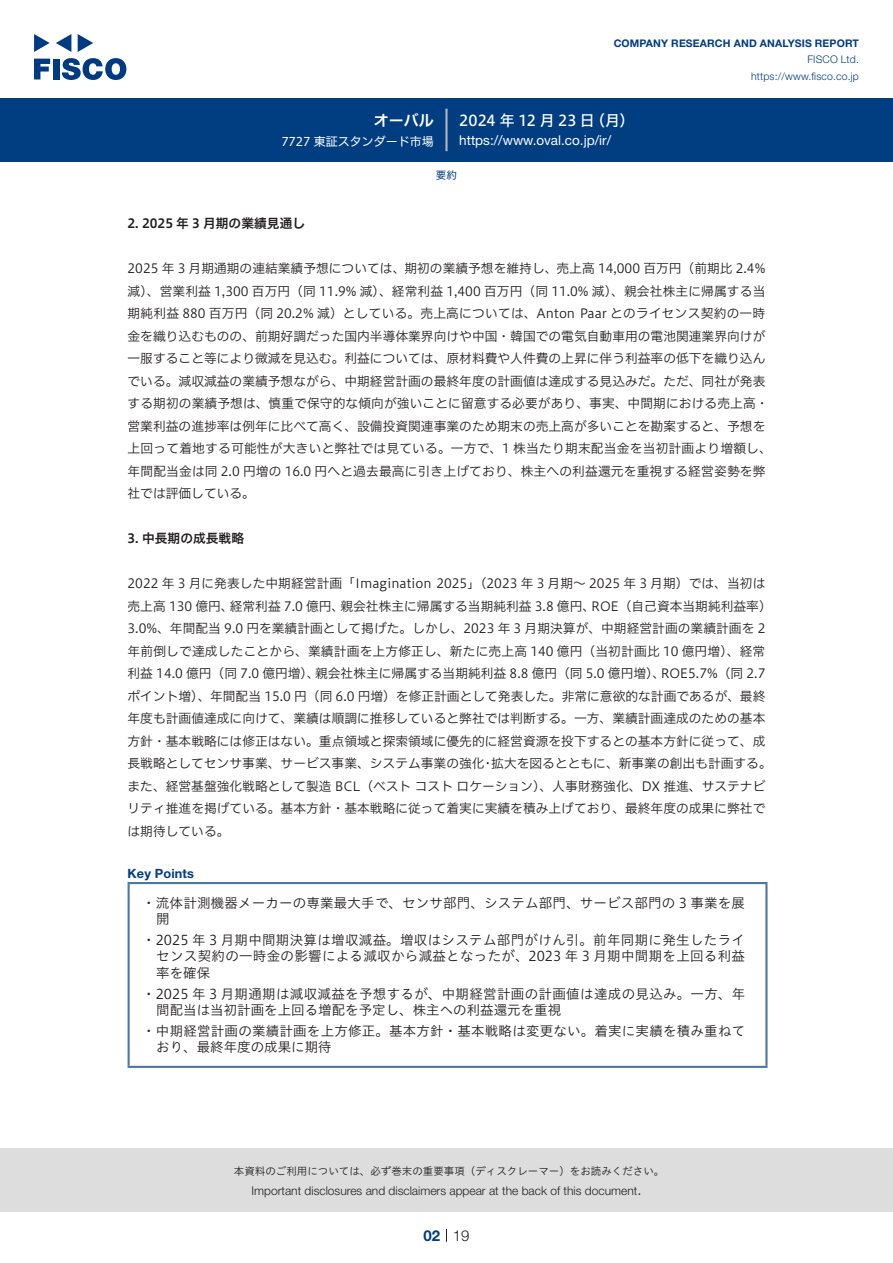
<style>
.page{position:relative;width:893px;height:1263px;background:#fff}
.page>*{position:absolute;margin:0;border:0;box-sizing:border-box;transform-origin:0 0}
.t1{font:15px "Hiragino UD Sans F Std N W5";letter-spacing:.005em;color:#fff}
.t2{font:15px "Hiragino UD Sans F Std N W6";color:#fff}
.t3{font:300 15px "Helvetica Neue LT Std";color:#231f20}
.t4{font:700 15px "Helvetica Neue LT Std";color:#003d81}
.Key_Points_中{font:13.5px/16.5px "Hiragino UD Sans Std W3";letter-spacing:.015em;color:#231f20}
.t5{font:13.5px "Helvetica Neue LT Std";color:#fff}
.本文{font:12.75px/22.5px "Hiragino UD Sans F Std N W3";color:#231f20}
.小タイトル{font:12.75px "Hiragino UD Sans F Std N W6";color:#231f20}
.Key_Points{font:700 12.75px "Helvetica Neue LT Std";letter-spacing:.015em;color:#003d81}
.t6{font:300 12px "Helvetica Neue LT Std";color:#231f20}
.t7{font:12px "Hiragino UD Sans F Std N W4";color:#fff}
.t8{font:10.5px "Hiragino UD Sans Std W3";color:#231f20}
.t9{font:700 10.5px "Helvetica Neue LT Std";letter-spacing:.015em;color:#003d81}
.t10{font:300 10.5px/16.5px "Helvetica Neue LT Std";letter-spacing:.015em;color:#003d81;text-align:right}
.ヘッダー{font:10.5px "Hiragino UD Sans F Std N W4";color:#003d81}
</style>
<div class="page">
<div style="left:0;top:1148px;width:893px;height:64px;background:#ddd"></div>
<svg style="left:34px;top:59px;width:16px;height:20px"></svg>
<div style="left:53px;top:59px;width:6px;height:20px;background:#003a83"></div>
<svg style="left:62px;top:58px;width:64px;height:22px"></svg>
<svg style="left:34px;top:34px;width:16px;height:18px"></svg>
<svg style="left:78px;top:34px;width:15px;height:18px"></svg>
<svg style="left:56px;top:34px;width:15px;height:18px"></svg>
<div style="left:0;top:98px;width:893px;height:64px;background:#003d81"></div>
<hr style="left:445px;top:109px;width:3px;height:42px;background:#b5b5b6">
<svg style="left:446px;top:1229px;width:1px;height:13px"></svg>
<hr style="left:128px;top:884px;width:2px;height:182px;background:#4d77a7">
<hr style="left:128px;top:882px;width:639px;height:2px;background:#4d77a7">
<hr style="left:765px;top:884px;width:2px;height:182px;background:#4d77a7">
<hr style="left:128px;top:1066px;width:639px;height:2px;background:#4d77a7">
<p class="t2" style="left:374px;top:109px;width:62px">オーバル</p>
<p class="t7" style="left:281px;top:132px;width:154px">7727 東証スタンダード市場</p>
<p class="t9" style="left:614px;top:37px;width:247px">COMPANY RESEARCH AND ANALYSIS REPORT</p>
<p class="t10" style="left:751px;top:51px;width:109px">FISCO Ltd. https://www.fisco.co j p.</p>
<p class="t1" style="left:590px;top:109px;width:46px">（月(</p>
<p class="t1" style="left:459px;top:109px;width:137px">2024 年 12 月23 日</p>
<p class="t5" style="left:459px;top:132px;width:153px">https://www.oval. c o j p. /i r/</p>
<p class="ヘッダー" style="left:436px;top:167px;width:22px">要約</p>
<p class="小タイトル" style="left:128px;top:214px;width:179px">2. 2025 年 3 月期の業績見通し</p>
<p class="本文" style="left:128px;top:256px;width:646px">2025 年 3 月期通期の連結業績予想については、期初の業績予想を維持し、売上高 14,000 百万円（前期比 2.4%減）、営業利益 1,300 百万円（同 11.9% 減）、経常利益 1,400 百万円（同 11.0% 減）、親会社株主に帰属する当期純利益 880 百万円（同 20.2% 減）としている。売上高については、Anton Paar とのライセンス契約の一時金を織り込むものの、前期好調だった国内半導体業界向けや中国・韓国での電気自動車用の電池関連業界向けが一服すること等により微減を見込む。利益については、原材料費や人件費の上昇に伴う利益率の低下を織り込んでいる。減収減益の業績予想ながら、中期経営計画の最終年度の計画値は達成する見込みだ。ただ、同社が発表する期初の業績予想は、慎重で保守的な傾向が強いことに留意する必要があり、事実、中間期における売上高・営業利益の進捗率は例年に比べて高く、設備投資関連事業のため期末の売上高が多いことを勘案すると、予想を上回って着地する可能性が大きいと弊社では見ている。一方で、1 株当たり期末配当金を当初計画より増額し、年間配当金は同 2.0 円増の 16.0 円へと過去最高に引き上げており、株主への利益還元を重視する経営姿勢を弊社では評価している。</p>
<p class="小タイトル" style="left:128px;top:529px;width:118px">3. 中長期の成長戦略</p>
<p class="本文" style="left:591px;top:571px;width:182px;text-indent:-464px">2022 年 3 月に発表した中期経営計画「Imagination 2025」（2023 年 3 月期～ 2025 年 3 月期）では、当初は<br>ROE（自己資本当期純利益率(</p>
<p class="本文" style="left:128px;top:594px;width:108px">売上高 130 億円、</p>
<p class="本文" style="left:128px;top:616px;width:639px">3.0%、年間配当 9.0 円を業績計画として掲げた。しかし、2023 年 3 月期決算が、中期経営計画の業績計画を 2</p>
<p class="本文" style="left:128px;top:639px;width:639px">年前倒しで達成したことから、業績計画を上方修正し、新たに売上高 140 億円（当初計画比 10 億円増）、経常</p>
<p class="本文" style="left:661px;top:661px;width:106px">ROE5.7%（同 2.7</p>
<p class="本文" style="left:230px;top:594px;width:116px">経常利益 7.0 億円、</p>
<p class="本文" style="left:340px;top:594px;width:256px">親会社株主に帰属する当期純利益 3.8 億円、</p>
<p class="本文" style="left:128px;top:661px;width:194px">利益 14.0 億円（同 7.0 億円増）、</p>
<p class="本文" style="left:128px;top:684px;width:639px">ポイント増）、年間配当 15.0 円（同 6.0 円増）を修正計画として発表した。非常に意欲的な計画であるが、最終</p>
<p class="本文" style="left:128px;top:706px;width:639px">年度も計画値達成に向けて、業績は順調に推移していると弊社では判断する。一方、業績計画達成のための基本</p>
<p class="本文" style="left:128px;top:729px;width:639px">方針・基本戦略には修正はない。重点領域と探索領域に優先的に経営資源を投下するとの基本方針に従って、成</p>
<p class="本文" style="left:491px;top:751px;width:282px">拡大を図るとともに、新事業の創出も計画する。</p>
<p class="本文" style="left:315px;top:661px;width:352px">親会社株主に帰属する当期純利益 8.8 億円（同 5.0 億円増）、</p>
<p class="本文" style="left:128px;top:751px;width:639px">長戦略としてセンサ事業、サービス事業、システム事業の強化<br>また、経営基盤強化戦略として製造 BCL（ベストコストロケーション）、人事財務強化、DX 推進、サステナビリティ推進を掲げている。基本方針・基本戦略に従って着実に実績を積み上げており、最終年度の成果に弊社では期待している。</p>
<p class="Key_Points" style="left:128px;top:865px;width:68px">Key Points</p>
<p class="Key_Points_中" style="left:156px;top:893px;width:590px;text-indent:-14px">・流体計測機器メーカーの専業最大手で、センサ部門、システム部門、サービス部門の 3 事業を展開</p>
<p class="Key_Points_中" style="left:156px;top:931px;width:590px;text-align:justify;text-indent:-14px">・2025 年 3 月期中間期決算は増収減益。増収はシステム部門がけん引。前年同期に発生したライセンス契約の一時金の影響による減収から減益となったが、2023 年 3 月期中間期を上回る利益率を確保</p>
<p class="Key_Points_中" style="left:156px;top:984px;width:590px;text-indent:-14px">・2025 年 3 月期通期は減収減益を予想するが、中期経営計画の計画値は達成の見込み。一方、年間配当は当初計画を上回る増配を予定し、株主への利益還元を重視</p>
<p class="Key_Points_中" style="left:156px;top:1022px;width:590px;text-indent:-14px">・中期経営計画の業績計画を上方修正。基本方針・基本戦略は変更ない。着実に実績を積み重ねており、最終年度の成果に期待</p>
<p class="本文" style="left:482px;top:751px;width:14px">・</p>
<p class="t8" style="left:234px;top:1163px;width:432px">本資料のご利用については、必ず巻末の重要事項（ディスクレーマー）をお読みください。</p>
<p class="t3" style="left:637px;top:1180px;width:6px">.</p>
<p class="t6" style="left:251px;top:1183px;width:387px">Important disclosures and disclaimers appear at the back of this document</p>
<p class="t4" style="left:423px;top:1226px;width:18px">02</p>
<p class="t3" style="left:453px;top:1226px;width:18px">19</p>
</div>
